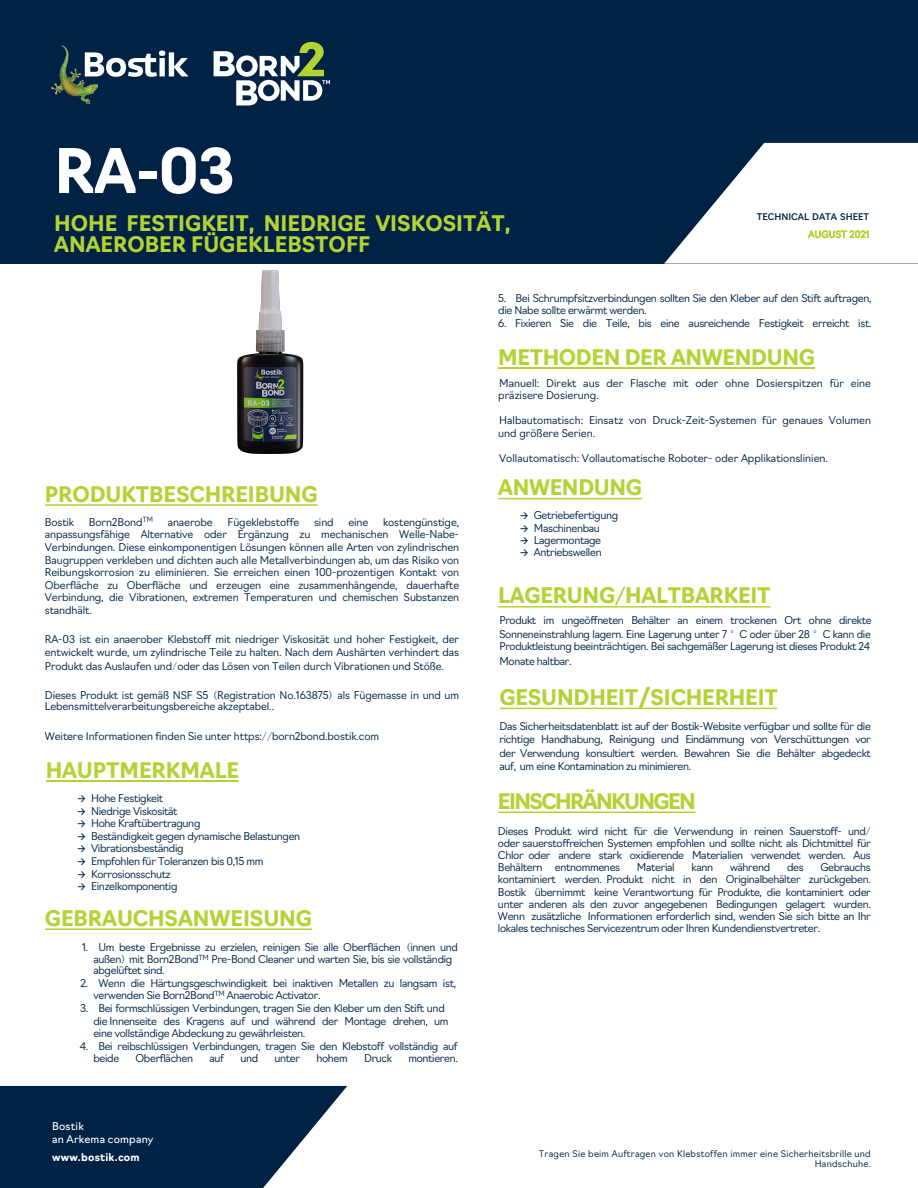
<style>
.page{position:relative;width:918px;height:1188px;background:#fff}
.page>*{position:absolute;margin:0;border:0;box-sizing:border-box;transform-origin:0 0}
.Product_name{font:700 60px "Navigo";color:#fff}
.Product_name-2{font:700 21px/20.7px "Navigo";letter-spacing:-.01em;color:#b3d234}
.title1{font:700 21px "Navigo";letter-spacing:-.005em;color:#b3d234}
.Product_name-3{font:700 21px "Navigo";letter-spacing:-.075em;color:#b3d234}
.t1{font:300 10.5px/12.6px "Navigo";letter-spacing:-.03em;color:#002346}
.t2{font:300 10.5px/13.2px "Navigo";letter-spacing:-.03em;color:#002245}
.t3{font:300 10.5px/12.6px "Navigo";color:#002346}
.t4{font:300 10.5px/10.5px "Navigo";letter-spacing:-.01em;color:#002346}
.t5{font:10.5px/13.5px "Navigo";letter-spacing:.02em;color:#fff}
.t6{font:700 10.5px "Navigo";letter-spacing:.02em;color:#fff}
.t7{font:300 9px/10.5px "Navigo";letter-spacing:.025em;color:#002245;text-align:right}
.revised{font:500 9px/18px "Navigo";color:#002245;text-align:right}
.s1{font-style:inherit}
.s2{font-weight:300;color:#b3d234}
.s3{font-family:"N Sim Sun";font-weight:400}
.s4{font-size:9.15px}
</style>
<div class="page">
<svg style="left:0;top:1086px;width:347px;height:102px;background:#1e3c5b"></svg>
<div style="left:0;top:0;width:918px;height:264px;background:#002245"></div>
<svg style="left:664px;top:143px;width:254px;height:121px"></svg>
<svg style="left:214px;top:42px;width:116px;height:63px"></svg>
<img style="left:51px;top:45px;width:46px;height:59px">
<svg style="left:85px;top:51px;width:104px;height:26px"></svg>
<hr style="left:498px;top:368px;width:317px;height:1px;background:#b3d234">
<hr style="left:498px;top:498px;width:144px;height:1px;background:#b3d234">
<hr style="left:498px;top:606px;width:272px;height:2px;background:#b3d234">
<hr style="left:498px;top:811px;width:198px;height:2px;background:#b3d234">
<hr style="left:500px;top:707px;width:277px;height:2px;background:#b3d234">
<hr style="left:46px;top:780px;width:193px;height:2px;background:#b3d234">
<img style="left:237px;top:270px;width:67px;height:184px">
<hr style="left:45px;top:504px;width:273px;height:2px;background:#b3d234">
<hr style="left:45px;top:928px;width:267px;height:2px;background:#b3d234">
<p class="Product_name" style="left:54px;top:124px;width:182px">R<span class="s1">A-</span>03</p>
<p class="Product_name-2" style="left:54px;top:212px;width:458px">HOHE FESTIGKEIT, NIEDRIGE VISKOSITÄT,<br>ANAEROBER FÜGEKLEBSTOFF</p>
<p class="revised" style="left:757px;top:207px;width:114px">TECHNICAL DATA SHEET<br><span class="s2">AUGUST 2021</span></p>
<p class="t1" style="left:498px;top:291px;width:375px">5. Bei Schrumpfsitzverbindungen sollten Sie den Kleber auf den Stift auftragen, die Nabe sollte erwärmt werden.</p>
<p class="t1" style="left:498px;top:316px;width:375px">6. Fixieren Sie die Teile, bis eine ausreichende Festigkeit erreicht ist.</p>
<p class="title1" style="left:45px;top:478px;width:274px">PRODUKTBESCHREIBUNG</p>
<p class="t1" style="left:45px;top:515px;width:31px">Bostik</p>
<p class="t4" style="left:89px;top:516px;width:66px">Born2Bond<sup>TM</sup></p>
<p class="t4" style="left:168px;top:516px;width:47px">anaerobe</p>
<p class="t4" style="left:228px;top:516px;width:73px">Fügeklebstoffe</p>
<p class="t1" style="left:314px;top:515px;width:21px">sind</p>
<p class="t1" style="left:349px;top:515px;width:21px">eine</p>
<p class="t1" style="left:45px;top:515px;width:416px;text-align:justify;text-indent:338px">kostengünstige, anpassungsfähige Alternative oder Ergänzung zu mechanischen Welle-Nabe-Verbindungen. Diese einkomponentigen Lösungen können alle Arten von zylindrischen Baugruppen verkleben und dichten auch alle Metallverbindungen ab, um das Risiko von Reibungskorrosion zu eliminieren. Sie erreichen einen 100-prozentigen Kontakt von Oberfläche zu Oberfläche und erzeugen eine zusammenhängende, dauerhafte Verbindung, die Vibrationen, extremen Temperaturen und chemischen Substanzen standhält.</p>
<p class="t1" style="left:45px;top:632px;width:416px;line-height:13.4px;text-align:justify">RA-03 ist ein anaerober Klebstoff mit niedriger Viskosität und hoher Festigkeit, der entwickelt wurde, um zylindrische Teile zu halten. Nach dem Aushärten verhindert das Produkt das Auslaufen und<span class="s3">/</span>oder das Lösen von Teilen durch Vibrationen und Stöße.</p>
<p class="t4" style="left:45px;top:690px;width:416px">Dieses Produkt ist gemäß NSF S5 <span class="s3">(</span>Registration No.163875<span class="s3">)</span> als Fügemasse in und um<br>Lebensmittelverarbeitungsbereiche akzeptabel..</p>
<p class="t4" style="left:45px;top:730px;width:336px">Weitere Informationen finden Sie unter https:<span class="s3">//</span>born2bond.bostik.com</p>
<h2 class="Product_name-2" style="left:46px;top:758px;width:195px">HAUPTMERKMALE</h2>
<p class="t1" style="left:76px;top:791px;width:89px"><span class="s4">→</span> Hohe Festigkeit</p>
<p class="t1" style="left:76px;top:804px;width:103px"><span class="s4">→</span> Niedrige Viskosität</p>
<p class="t1" style="left:76px;top:816px;width:126px"><span class="s4">→</span> Hohe Kraftübertragung</p>
<p class="t1" style="left:76px;top:829px;width:226px"><span class="s4">→</span> Beständigkeit gegen dynamische Belastungen</p>
<p class="t1" style="left:76px;top:842px;width:109px"><span class="s4">→</span> Vibrationsbeständig</p>
<p class="t1" style="left:76px;top:854px;width:189px"><span class="s4">→</span> Empfohlen für Toleranzen bis 0,15 mm</p>
<p class="t1" style="left:76px;top:867px;width:96px"><span class="s4">→</span> Korrosionsschutz</p>
<p class="t1" style="left:76px;top:879px;width:103px"><span class="s4">→</span> Einzelkomponentig</p>
<p class="title1" style="left:45px;top:902px;width:269px">GEBRAUCHSANWEISUNG</p>
<p class="t1" style="left:93px;top:941px;width:366px;line-height:11.6px;text-indent:-11px">1. Um beste Ergebnisse zu erzielen, reinigen Sie alle Oberflächen <span class="s3">(</span>innen und außen<span class="s3">)</span> mit Born2Bond<sup>TM</sup> Pre-Bond Cleaner und warten Sie, bis sie vollständig abgelüftet sind.</p>
<p class="t1" style="left:93px;top:976px;width:364px;text-indent:-13px">2. Wenn die Härtungsgeschwindigkeit bei inaktiven Metallen zu langsam ist, verwenden Sie Born2Bond<sup>TM</sup> Anaerobic Activator.</p>
<p class="t1" style="left:93px;top:1001px;width:357px;text-indent:-13px">3. Bei formschlüssigen Verbindungen, tragen Sie den Kleber um den Stift und die Innenseite des Kragens auf und während der Montage drehen, um eine vollständige Abdeckung zu gewährleisten.</p>
<p class="t1" style="left:93px;top:1039px;width:366px;text-indent:-14px">4. Bei reibschlüssigen Verbindungen, tragen Sie den Klebstoff vollständig auf beide</p>
<p class="t1" style="left:136px;top:1051px;width:59px">Oberflächen</p>
<p class="t1" style="left:209px;top:1051px;width:16px">auf</p>
<p class="t1" style="left:240px;top:1051px;width:19px">und</p>
<p class="t1" style="left:275px;top:1051px;width:27px">unter</p>
<p class="t1" style="left:316px;top:1051px;width:33px">hohem</p>
<p class="t1" style="left:364px;top:1051px;width:29px">Druck</p>
<p class="t1" style="left:408px;top:1051px;width:51px">montieren.</p>
<p class="t5" style="left:52px;top:1119px;width:103px">Bostik<br>an Arkema company</p>
<p class="t6" style="left:52px;top:1149px;width:89px">www.bostik.com</p>
<h2 class="Product_name-2" style="left:498px;top:346px;width:318px">METHODEN DER ANWENDUNG</h2>
<p class="t3" style="left:498px;top:376px;width:374px">Manuell: Direkt aus der Flasche mit oder ohne Dosierspitzen für eine präzisere Dosierung.</p>
<p class="t3" style="left:498px;top:413px;width:374px">Halbautomatisch: Einsatz von Druck-Zeit-Systemen für genaues Volumen und größere Serien.</p>
<p class="t3" style="left:499px;top:451px;width:330px">Vollautomatisch: Vollautomatische Roboter- oder Applikationslinien.</p>
<h2 class="Product_name-2" style="left:498px;top:476px;width:145px">ANWENDUNG</h2>
<p class="t1" style="left:519px;top:508px;width:101px"><span class="s4">→</span> Getriebefertigung</p>
<p class="t1" style="left:519px;top:521px;width:83px"><span class="s4">→</span> Maschinenbau</p>
<p class="t1" style="left:519px;top:533px;width:84px"><span class="s4">→</span> Lagermontage</p>
<p class="t1" style="left:519px;top:545px;width:84px"><span class="s4">→</span> Antriebswellen</p>
<h2 class="Product_name-2" style="left:498px;top:584px;width:274px">LAGERUNG<span class="s3">/</span>HALTBARKEIT</h2>
<p class="t2" style="left:499px;top:613px;width:374px;line-height:13.8px">Produkt im ungeöffneten Behälter an einem trockenen Ort ohne direkte<br>Sonneneinstrahlung lagern. Eine Lagerung unter 7 <span class="s3">°</span>C oder über 28 <span class="s3">°</span>C kann die</p>
<p class="t2" style="left:499px;top:638px;width:372px;line-height:15px">Produktleistung beeinträchtigen. Bei sachgemäßer Lagerung ist dieses Produkt 24<br>Monate haltbar.</p>
<h2 class="Product_name-2" style="left:499px;top:686px;width:280px">GESUNDHEIT/SICHERHEIT</h2>
<p class="t2" style="left:499px;top:719px;width:373px;text-align:justify">Das Sicherheitsdatenblatt ist auf der Bostik-Website verfügbar und sollte für die richtige Handhabung, Reinigung und Eindämmung von Verschüttungen vor der Verwendung konsultiert werden. Bewahren Sie die Behälter abgedeckt auf, um eine Kontamination zu minimieren.</p>
<h2 class="Product_name-3" style="left:498px;top:785px;width:199px">EINSCHRÄNKUNGEN</h2>
<p class="t1" style="left:498px;top:825px;width:374px;line-height:12px;text-align:justify">Dieses Produkt wird nicht für die Verwendung in reinen Sauerstoff- und<span class="s3">/ </span>oder sauerstoffreichen Systemen empfohlen und sollte nicht als Dichtmittel für Chlor oder andere stark oxidierende Materialien verwendet werden. Aus Behältern entnommenes</p>
<p class="t1" style="left:498px;top:860px;width:374px;line-height:12.1px;text-align:justify;text-indent:322px">Gebrauchs kontaminiert werden. Produkt nicht in den Originalbehälter zurückgeben.<br>Bostik übernimmt keine Verantwortung für Produkte, die kontaminiert oder unter anderen als den zuvor angegebenen Bedingungen gelagert wurden.<br>Wenn zusätzliche Informationen erforderlich sind, wenden Sie sich bitte an Ihr lokales technisches Servicezentrum oder Ihren Kundendienstvertreter.</p>
<p class="t1" style="left:637px;top:860px;width:39px">Material</p>
<p class="t1" style="left:692px;top:860px;width:23px">kann</p>
<p class="t1" style="left:730px;top:860px;width:42px">während</p>
<p class="t1" style="left:787px;top:860px;width:18px">des</p>
<p class="t7" style="left:539px;top:1147px;width:334px">Tragen Sie beim Auftragen von Klebstoffen immer eine Sicherheitsbrille und<br>Handschuhe.</p>
</div>
